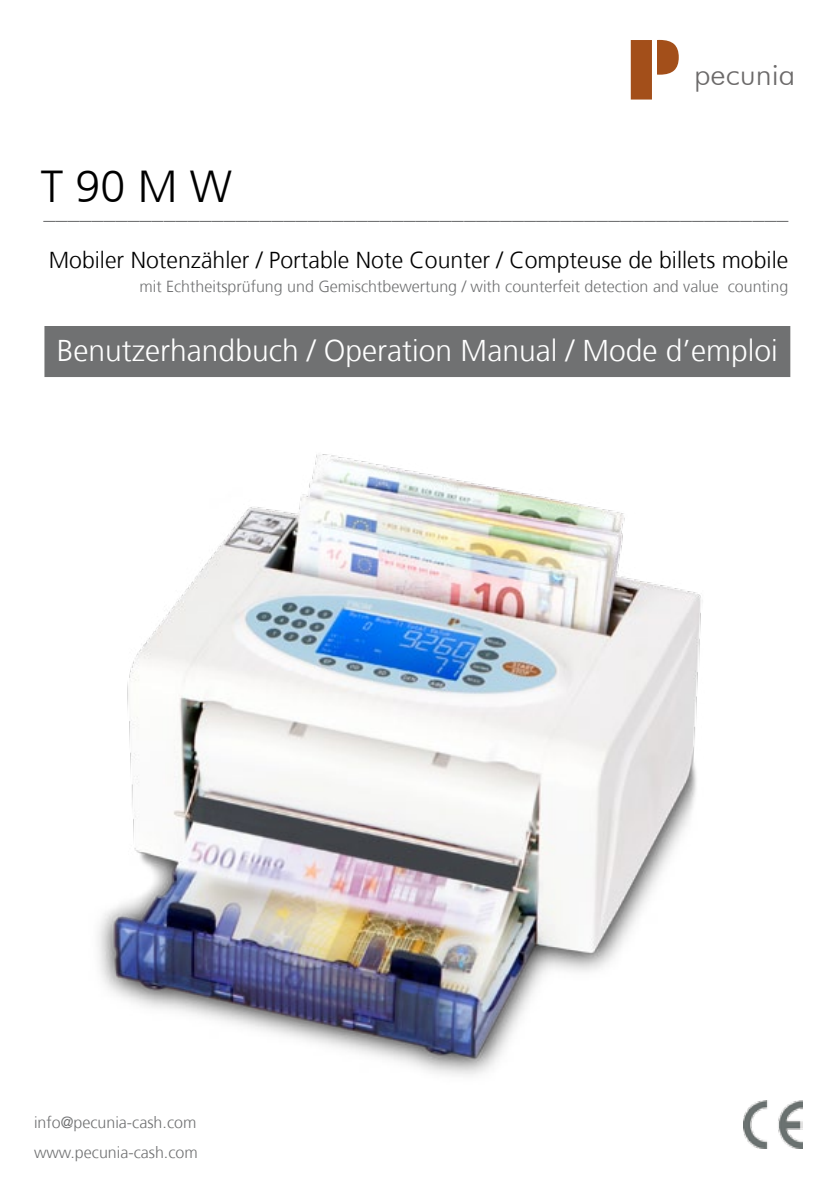
<style>
.page{position:relative;width:840px;height:1191px;background:#fff}
.page>*{position:absolute;margin:0;border:0;box-sizing:border-box;transform-origin:0 0}
.t1{font:82.4px "Futura Black BT";color:#a34f1a}
.t2{font:300 44.6px "Frutiger";color:#000}
.t3{font:300 30.6px "Futura BT";color:#6b6969}
.t4{font:300 30px "Frutiger";color:#fff}
.t5{font:300 24px "Frutiger";color:#707172}
.t6{font:300 23px "Frutiger";color:#000}
.t7{font:300 16px/30px "Frutiger";color:#707172}
</style>
<div class="page">
<img style="left:743px;top:1100px;width:59px;height:48px">
<div style="left:44px;top:326px;width:745px;height:51px;background:#707172"></div>
<img style="left:98px;top:454px;width:605px;height:621px">
<h2 class="t2" style="left:41px;top:161px;width:193px">T 90 M W</h2>
<h1 class="t1" style="left:627px;top:21px;width:53px">P</h1>
<h3 class="t3" style="left:693px;top:56px;width:103px">pecunia</h3>
<h3 class="t5" style="left:43px;top:198px;width:746px">______________________________________________________________</h3>
<h3 class="t6" style="left:49px;top:246px;width:740px">Mobiler Notenzähler / Portable Note Counter / Compteuse de billets mobile</h3>
<p class="t7" style="left:139px;top:271px;width:650px">mit Echtheitsprüfung und Gemischtbewertung / with counterfeit detection and value counting</p>
<h3 class="t4" style="left:57px;top:334px;width:722px">Benutzerhandbuch / Operation Manual / Mode d’emploi</h3>
<p class="t7" style="left:34px;top:1107px;width:165px">info@pecunia-cash.com www.pecunia-cash.com</p>
</div>
